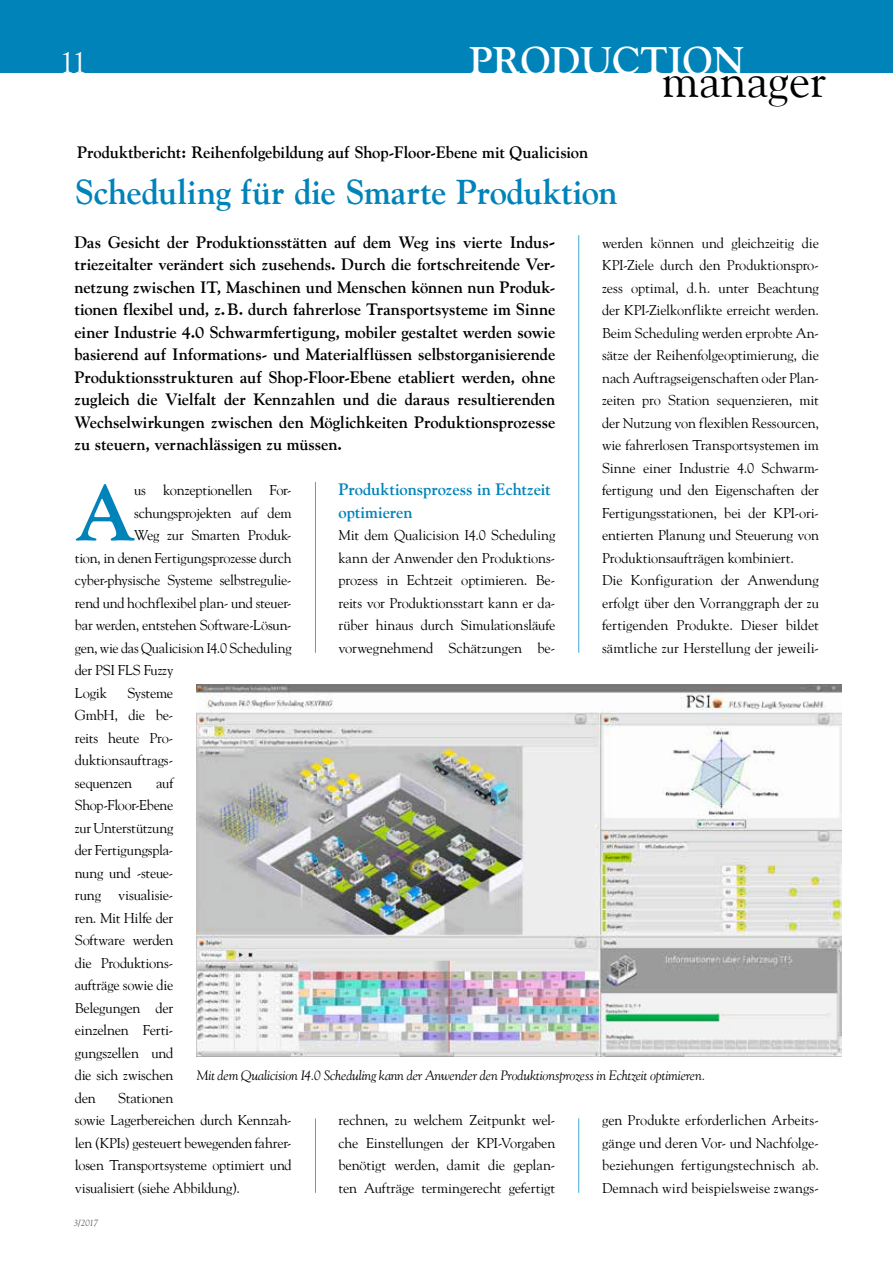
<style>
.page{position:relative;width:893px;height:1263px;background:#fff}
.page>*{position:absolute;margin:0;border:0;box-sizing:border-box;transform-origin:0 0}
.t1{font:700 78.15px "Goudy";color:#0083b8}
.t2{font:47.7px "Goudy";color:#000}
.t3{font:700 38.4px "Goudy";color:#fff}
.t4{font:700 34.5px "Goudy";letter-spacing:-.005em;color:#0083b8}
.t5{font:30px "Goudy";color:#fff}
.t6{font:700 16.5px/22.5px "Goudy";letter-spacing:-.005em;color:#000;text-align:justify}
.t7{font:700 16.5px/22.5px "Goudy";letter-spacing:-.005em;color:#0083b8}
.t8{font:14.25px/22.5px "Goudy";letter-spacing:-.01em;color:#000;text-align:justify}
.t9{font:italic 13.5px "Goudy";letter-spacing:-.01em;color:#000}
.t10{font:italic 9px "Goudy";color:#565655}
</style>
<div class="page">
<div style="left:0;top:0;width:893px;height:72px;background:#0083b8"></div>
<hr style="left:315px;top:1118px;width:1px;height:75px;background:#40aad3">
<img style="left:197px;top:684px;width:645px;height:373px">
<hr style="left:578px;top:235px;width:1px;height:418px;background:#40aad3">
<hr style="left:578px;top:1118px;width:1px;height:75px;background:#40aad3">
<hr style="left:315px;top:482px;width:1px;height:171px;background:#40aad3">
<h3 class="t5" style="left:60px;top:44px;width:29px">11</h3>
<h3 class="t3" style="left:469px;top:38px;width:277px">PRODUCTION</h3>
<h2 class="t2" style="left:662px;top:51px;width:166px">manager</h2>
<p class="t6" style="left:77px;top:141px;width:513px">Produktbericht: Reihenfolgebildung auf Shop-Floor-Ebene mit Qualicision</p>
<h3 class="t4" style="left:75px;top:171px;width:544px">Scheduling für die Smarte Produktion</h3>
<p class="t6" style="left:74px;top:231px;width:482px">Das Gesicht der Produktionsstätten auf dem Weg ins vierte Indus&shy;triezeitalter verändert sich zusehends. Durch die fortschreitende Ver&shy;netzung zwischen IT, Maschinen und Menschen können nun Produk&shy;tionen flexibel und, z.B. durch fahrerlose Transportsysteme im Sinne einer Industrie 4.0 Schwarmfertigung, mobiler gestaltet werden sowie basierend auf Informations- und Materialflüssen selbstorganisierende Produktionsstrukturen auf Shop-Floor-Ebene etabliert werden, ohne zugleich die Vielfalt der Kennzahlen und die daraus resultierenden Wechselwirkungen zwischen den Möglichkeiten Produktionsprozesse zu steuern, vernachlässigen zu müssen.</p>
<h1 class="t1" style="left:75px;top:466px;width:62px">A</h1>
<p class="t8" style="left:134px;top:479px;width:159px">us konzeptionellen For-</p>
<p class="t8" style="left:602px;top:231px;width:218px;text-align:left">werden können und gleichzeitig die KPI-Ziele durch den Produktionspro&shy;zess optimal, d.h. unter Beachtung der KPI-Zielkonflikte erreicht werden.<br>Beim Scheduling werden erprobte An&shy;sätze der Reihenfolgeoptimierung, die nach Auftragseigenschaften oder Plan&shy;zeiten pro Station sequenzieren, mit der Nutzung von flexiblen Ressourcen, wie fahrerlosen Transportsystemen im Sinne einer Industrie 4.0 Schwarm&shy;fertigung und den Eigenschaften der Fertigungsstationen, bei der KPI-ori&shy;entierten Planung und Steuerung von Produktionsaufträgen kombiniert.<br>Die Konfiguration der Anwendung erfolgt über den Vorranggraph der zu fertigenden Produkte. Dieser bildet sämtliche zur Herstellung der jeweili-</p>
<p class="t7" style="left:338px;top:478px;width:214px">Produktionsprozess in Echtzeit optimieren</p>
<p class="t8" style="left:338px;top:524px;width:218px">Mit dem Qualicision I4.0 Scheduling kann der Anwender den Produktions&shy;prozess in Echtzeit optimieren. Be&shy;reits vor Produktionsstart kann er da&shy;rüber hinaus durch Simulationsläufe vorwegnehmend Schätzungen be-</p>
<p class="t8" style="left:134px;top:501px;width:159px">schungsprojekten auf dem</p>
<p class="t8" style="left:134px;top:524px;width:159px">Weg zur Smarten Produk-</p>
<p class="t8" style="left:75px;top:546px;width:218px">tion, in denen Fertigungsprozesse durch</p>
<p class="t8" style="left:75px;top:569px;width:218px">cyber-physische Systeme selbstregulie-</p>
<p class="t8" style="left:75px;top:591px;width:218px">rend und hochflexibel plan- und steuer-</p>
<p class="t8" style="left:75px;top:614px;width:218px">bar werden, entstehen Software-Lösun-</p>
<p class="t8" style="left:75px;top:636px;width:218px">gen, wie das Qualicision I4.0 Scheduling</p>
<p class="t8" style="left:75px;top:659px;width:100px">der PSI FLS Fuzzy</p>
<p class="t8" style="left:75px;top:681px;width:34px">Logik</p>
<p class="t8" style="left:75px;top:681px;width:100px;text-indent:53px">Systeme GmbH, die be&shy;reits heute Pro&shy;duktionsauftrags&shy;sequenzen</p>
<p class="t8" style="left:75px;top:771px;width:100px;text-indent:81px">auf Shop-Floor-Ebene zur Unterstützung der Fertigungspla&shy;nung und -steue&shy;rung visualisie&shy;ren. Mit Hilfe der Software werden die Produktions&shy;aufträge sowie die Belegungen der einzelnen Ferti&shy;gungszellen und die sich zwischen den</p>
<p class="t9" style="left:197px;top:1067px;width:510px">Mit dem Qualicision I4.0 Scheduling kann der Anwender den Produktionsprozess in Echtzeit optimieren.</p>
<p class="t8" style="left:75px;top:1086px;width:218px;text-align:left;text-indent:43px">Stationen<br>sowie Lagerbereichen durch Kennzah&shy;len (KPIs) gesteuert bewegenden fahrer&shy;losen Transportsysteme optimiert und visualisiert (siehe Abbildung).</p>
<p class="t8" style="left:338px;top:1109px;width:218px">rechnen, zu welchem Zeitpunkt wel&shy;che Einstellungen der KPI-Vorgaben benötigt werden, damit die geplan&shy;ten Aufträge termingerecht gefertigt</p>
<p class="t8" style="left:602px;top:1109px;width:218px">gen Produkte erforderlichen Arbeits&shy;gänge und deren Vor- und Nachfolge&shy;beziehungen fertigungstechnisch ab.<br>Demnach wird beispielsweise zwangs-</p>
<p class="t10" style="left:74px;top:1217px;width:26px">3/2017</p>
</div>
